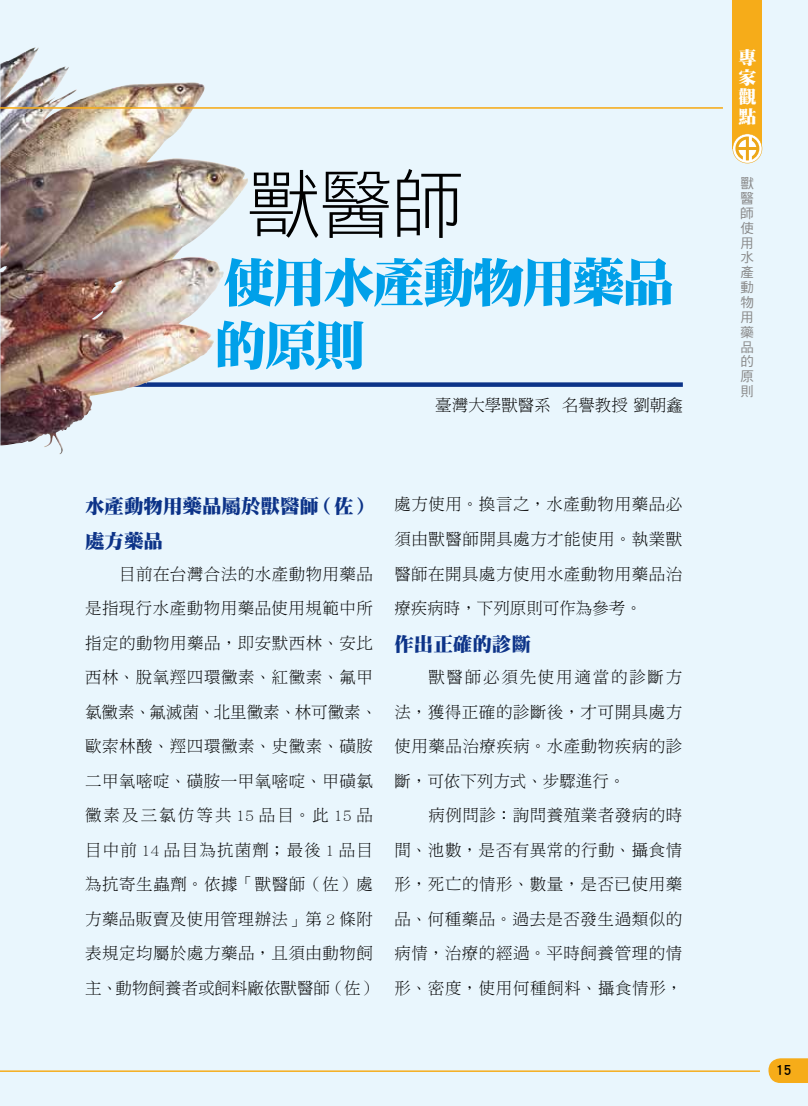
<style>
.page{position:relative;width:808px;height:1106px;background:#e9f6fd}
.page>*{position:absolute;margin:0;border:0;box-sizing:border-box;transform-origin:0 0}
.t1{font:75px "DF Hei Std W3";color:#000}
.t2{font:52.5px/63px "DF Ming Std W12";letter-spacing:-.05em;color:#00a0e9}
.t3{font:19.5px/34.5px "DF Ming Std W12";color:#0c3388}
.t4{font:18px/19.8px "DF Ming Std W12";color:#fff;text-align:justify}
.t5{font:16.5px/34.5px "DF Ming Std W3";letter-spacing:.03em;color:#000;text-align:justify}
.t6{font:16.5px "DF Ming Std W3";color:#000}
.t7{font:15px "DF Hei Std W7";color:#000}
.t8{font:13.5px/14.9px "DF Hei Std W5";color:#898989;text-align:justify}
</style>
<div class="page">
<div style="left:732px;top:0;width:30px;height:148px;background:#f6ac19"></div>
<svg style="left:732px;top:134px;width:30px;height:29px"></svg>
<div style="left:85px;top:382px;width:598px;height:5px;background:#0c3388"></div>
<img style="left:0;top:47px;width:214px;height:407px">
<hr style="left:0;top:107px;width:723px;height:1px;background:#f6ac19">
<hr style="left:0;top:1070px;width:760px;height:1px;background:#f6ac19">
<svg style="left:768px;top:1058px;width:40px;height:25px"></svg>
<h1 class="t1" style="left:247px;top:163px;width:219px">獸醫師</h1>
<h2 class="t2" style="left:214px;top:250px;width:462px">使用水產動物用藥品的原則</h2>
<p class="t6" style="left:435px;top:396px;width:249px">臺灣大學獸醫系 名譽教授 劉朝鑫</p>
<p class="t3" style="left:85px;top:488px;width:289px">水產動物用藥品屬於獸醫師（佐）處方藥品</p>
<p class="t5" style="left:85px;top:556px;width:294px;text-align:left;text-indent:34px">目前在台灣合法的水產動物用藥品是指現行水產動物用藥品使用規範中所指定的動物用藥品，即安默西林、安比西林、脫氧羥四環黴素、紅黴素、氟甲氯黴素、氟滅菌、北里黴素、林可黴素、歐索林酸、羥四環黴素、史黴素、磺胺二甲氧嘧啶、磺胺一甲氧嘧啶、甲磺氯黴素及三氯仿等共 15 品目。此 15 品目中前 14 品目為抗菌劑；最後 1 品目為抗寄生蟲劑。依據「獸醫師（佐）處方藥品販賣及使用管理辦法」第 2 條附表規定均屬於處方藥品，且須由動物飼主、動物飼養者或飼料廠依獸醫師（佐）</p>
<p class="t5" style="left:394px;top:487px;width:289px">處方使用。換言之，水產動物用藥品必須由獸醫師開具處方才能使用。執業獸醫師在開具處方使用水產動物用藥品治療疾病時，下列原則可作為參考。</p>
<p class="t3" style="left:394px;top:626px;width:138px">作出正確的診斷</p>
<p class="t5" style="left:394px;top:659px;width:289px;text-indent:34px">獸醫師必須先使用適當的診斷方法，獲得正確的診斷後，才可開具處方使用藥品治療疾病。水產動物疾病的診斷，可依下列方式、步驟進行。</p>
<p class="t5" style="left:394px;top:797px;width:290px;text-indent:34px">病例問診：詢問養殖業者發病的時間、池數，是否有異常的行動、攝食情形，死亡的情形、數量，是否已使用藥品、何種藥品。過去是否發生過類似的病情，治療的經過。平時飼養管理的情形、密度，使用何種飼料、攝食情形，</p>
<p class="t4" style="left:738px;top:47px;width:19px">專家觀點</p>
<p class="t8" style="left:741px;top:176px;width:15px">獸醫師使用水產動物用藥品的原則</p>
<p class="t7" style="left:775px;top:1061px;width:18px">15</p>
</div>
